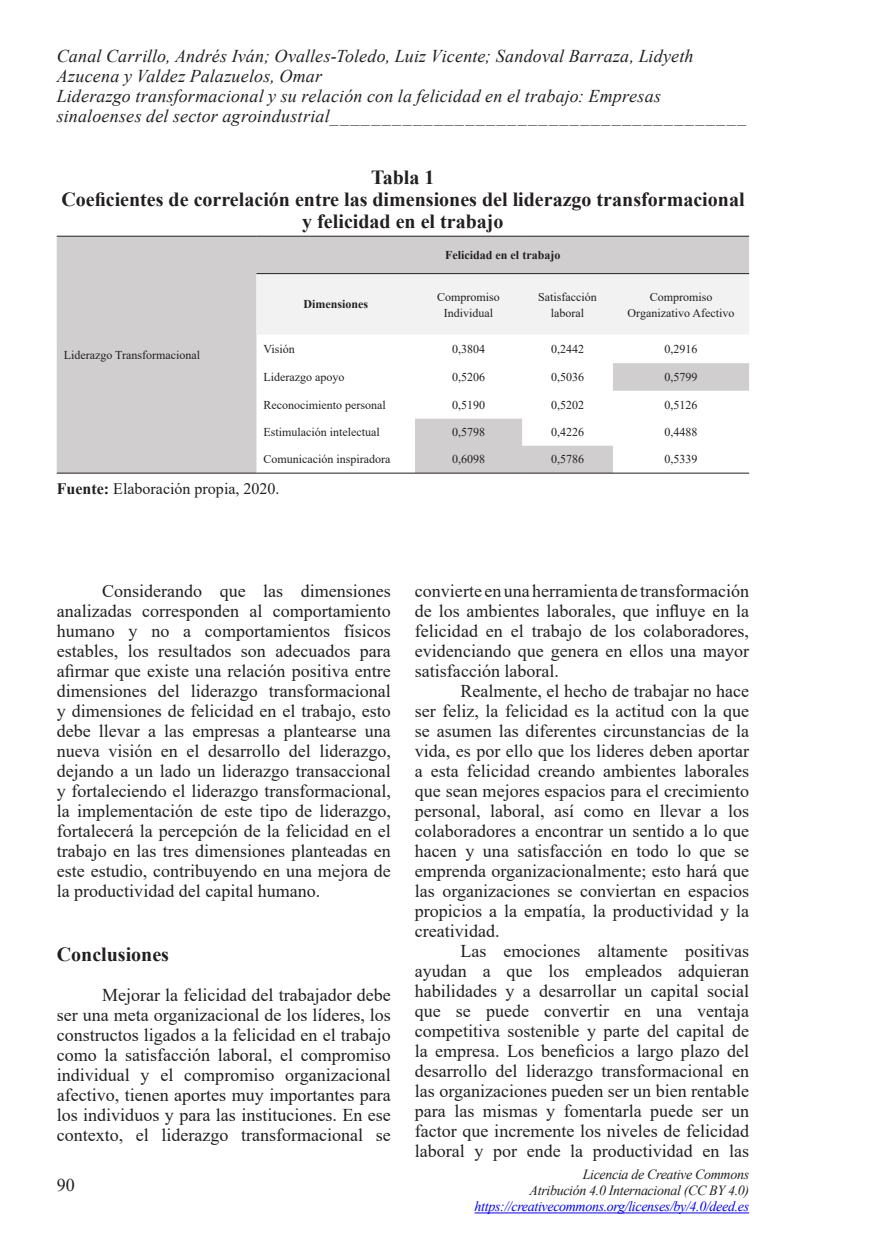
<style>
.page{position:relative;width:874px;height:1259px;background:#fff}
.page>*{position:absolute;margin:0;border:0;box-sizing:border-box;transform-origin:0 0}
.a_titulo-tabla{font:700 20px/22px "Times New Roman";color:#231f20;text-align:center}
.a_titulo1{font:700 20px "Times New Roman";color:#231f20}
.a_contenido{font:18px/20px "Times New Roman";color:#231f20;text-align:justify}
.t1{font:italic 18px/20px "Times New Roman";letter-spacing:.01em;color:#231f20}
.t2{font:16px "Times New Roman";color:#231f20}
.t3{font:italic 14px/16px "Times New Roman";letter-spacing:-.025em;color:#231f20;text-align:right}
.t4{font:italic 14px "Times New Roman";letter-spacing:-.025em;color:#00f}
.t5{font:12px/16px "Times New Roman";color:#231f20;text-align:center}
.t6{font:700 12px "Times New Roman";color:#231f20}
.s1{font-weight:700}
</style>
<div class="page">
<hr style="left:474px;top:1212px;width:274px;height:1px;background:#00f">
<svg style="left:57px;top:237px;width:691px;height:235px;fill:#d0cece"></svg>
<div style="left:256px;top:274px;width:492px;height:60px;background:#f2f2f2"></div>
<hr style="left:57px;top:236px;width:199px;height:1px;background:#231f20">
<hr style="left:256px;top:236px;width:159px;height:1px;background:#231f20">
<hr style="left:415px;top:236px;width:107px;height:1px;background:#231f20">
<hr style="left:522px;top:236px;width:90px;height:1px;background:#231f20">
<hr style="left:612px;top:236px;width:136px;height:1px;background:#231f20">
<hr style="left:256px;top:273px;width:159px;height:1px;background:#231f20">
<hr style="left:415px;top:273px;width:107px;height:1px;background:#231f20">
<hr style="left:522px;top:273px;width:90px;height:1px;background:#231f20">
<hr style="left:612px;top:273px;width:136px;height:1px;background:#231f20">
<hr style="left:57px;top:472px;width:199px;height:1px;background:#231f20">
<hr style="left:256px;top:472px;width:159px;height:1px;background:#231f20">
<hr style="left:415px;top:472px;width:107px;height:1px;background:#231f20">
<hr style="left:522px;top:472px;width:90px;height:1px;background:#231f20">
<hr style="left:612px;top:472px;width:136px;height:1px;background:#231f20">
<p class="t1" style="left:57px;top:46px;width:690px">Canal Carrillo, Andrés Iván; Ovalles-Toledo, Luiz Vicente; Sandoval Barraza, Lidyeth Azucena y Valdez Palazuelos, Omar<br>Liderazgo transformacional y su relación con la felicidad en el trabajo: Empresas sinaloenses del sector agroindustrial________________________________________</p>
<p class="a_titulo-tabla" style="left:371px;top:165px;width:65px">Tabla 1</p>
<p class="a_titulo-tabla" style="left:61px;top:187px;width:684px">Coeficientes de correlación entre las dimensiones del liderazgo transformacional y felicidad en el trabajo</p>
<p class="t6" style="left:445px;top:246px;width:116px">Felicidad en el trabajo</p>
<p class="t6" style="left:303px;top:296px;width:66px">Dimensiones</p>
<p class="t5" style="left:437px;top:288px;width:64px">Compromiso<br>Individual</p>
<p class="t5" style="left:538px;top:288px;width:60px">Satisfacción laboral</p>
<p class="t5" style="left:627px;top:288px;width:108px">Compromiso<br>Organizativo Afectivo</p>
<p class="t5" style="left:263px;top:341px;width:33px">Visión</p>
<p class="t5" style="left:452px;top:341px;width:34px">0,3804</p>
<p class="t5" style="left:550px;top:341px;width:34px">0,2442</p>
<p class="t5" style="left:664px;top:341px;width:34px">0,2916</p>
<p class="t5" style="left:263px;top:369px;width:82px">Liderazgo apoyo</p>
<p class="t5" style="left:452px;top:369px;width:34px">0,5206</p>
<p class="t5" style="left:550px;top:369px;width:34px">0,5036</p>
<p class="t5" style="left:664px;top:369px;width:34px">0,5799</p>
<p class="t5" style="left:263px;top:396px;width:124px">Reconocimiento personal</p>
<p class="t5" style="left:452px;top:396px;width:34px">0,5190</p>
<p class="t5" style="left:550px;top:396px;width:34px">0,5202</p>
<p class="t5" style="left:664px;top:396px;width:34px">0,5126</p>
<p class="t5" style="left:263px;top:424px;width:118px">Estimulación intelectual</p>
<p class="t5" style="left:452px;top:424px;width:34px">0,5798</p>
<p class="t5" style="left:550px;top:424px;width:34px">0,4226</p>
<p class="t5" style="left:664px;top:424px;width:34px">0,4488</p>
<p class="t5" style="left:263px;top:451px;width:128px">Comunicación inspiradora</p>
<p class="t5" style="left:452px;top:451px;width:34px">0,6098</p>
<p class="t5" style="left:550px;top:451px;width:34px">0,5786</p>
<p class="t5" style="left:664px;top:451px;width:34px">0,5339</p>
<p class="t2" style="left:57px;top:478px;width:224px"><span class="s1">Fuente:</span> Elaboración propia, 2020.</p>
<p class="t5" style="left:64px;top:346px;width:138px">Liderazgo Transformacional</p>
<p class="a_contenido" style="left:57px;top:580px;width:335px;text-indent:45px">Considerando que las dimensiones analizadas corresponden al comportamiento humano y no a comportamientos físicos estables, los resultados son adecuados para afirmar que existe una relación positiva entre dimensiones del liderazgo transformacional y dimensiones de felicidad en el trabajo, esto debe llevar a las empresas a plantearse una nueva visión en el desarrollo del liderazgo, dejando a un lado un liderazgo transaccional y fortaleciendo el liderazgo transformacional, la implementación de este tipo de liderazgo, fortalecerá la percepción de la felicidad en el trabajo en las tres dimensiones planteadas en este estudio, contribuyendo en una mejora de la productividad del capital humano.</p>
<p class="a_titulo1" style="left:57px;top:939px;width:114px">Conclusiones</p>
<p class="a_contenido" style="left:57px;top:984px;width:335px;text-indent:45px">Mejorar la felicidad del trabajador debe ser una meta organizacional de los líderes, los constructos ligados a la felicidad en el trabajo como la satisfacción laboral, el compromiso individual y el compromiso organizacional afectivo, tienen aportes muy importantes para los individuos y para las instituciones. En ese contexto, el liderazgo transformacional se</p>
<p class="a_contenido" style="left:415px;top:580px;width:335px">convierte en una herramienta de transformación de los ambientes laborales, que influye en la felicidad en el trabajo de los colaboradores, evidenciando que genera en ellos una mayor satisfacción laboral.</p>
<p class="a_contenido" style="left:415px;top:680px;width:335px;text-indent:45px">Realmente, el hecho de trabajar no hace ser feliz, la felicidad es la actitud con la que se asumen las diferentes circunstancias de la vida, es por ello que los lideres deben aportar a esta felicidad creando ambientes laborales que sean mejores espacios para el crecimiento personal, laboral, así como en llevar a los colaboradores a encontrar un sentido a lo que hacen y una satisfacción en todo lo que se emprenda organizacionalmente; esto hará que las organizaciones se conviertan en espacios propicios a la empatía, la productividad y la creatividad.</p>
<p class="a_contenido" style="left:415px;top:940px;width:335px;text-indent:45px">Las emociones altamente positivas ayudan a que los empleados adquieran habilidades y a desarrollar un capital social que se puede convertir en una ventaja competitiva sostenible y parte del capital de la empresa. Los beneficios a largo plazo del desarrollo del liderazgo transformacional en las organizaciones pueden ser un bien rentable para las mismas y fomentarla puede ser un factor que incremente los niveles de felicidad laboral y por ende la productividad en las</p>
<p class="a_contenido" style="left:57px;top:1174px;width:19px">90</p>
<p class="t3" style="left:529px;top:1166px;width:221px">Licencia de Creative Commons<br>Atribución 4.0 Internacional (CC BY 4.0)</p>
<p class="t4" style="left:474px;top:1197px;width:276px">https://creativecommons.org/licenses/by/4.0/deed.es</p>
</div>
